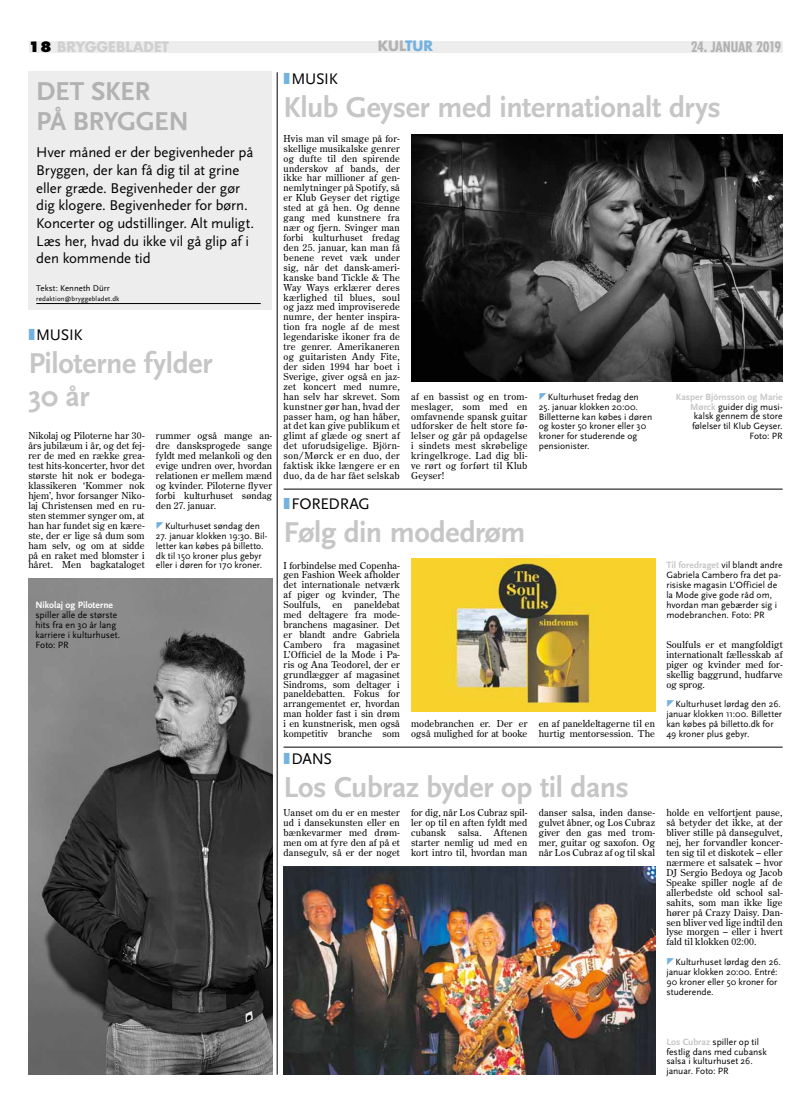
<style>
.page{position:relative;width:811px;height:1120px;background:#fff}
.page>*{position:absolute;margin:0;border:0;box-sizing:border-box;transform-origin:0 0}
.t1{font:700 30px/33px "Scala Sans";letter-spacing:-.01em;color:#c6c6c6}
.t2{font:700 27.1px/29.8px "Scala Sans";letter-spacing:-.01em;color:#b3b2b2}
.t3{font:16px "Scala Sans";letter-spacing:-.02em;color:#000}
.t4{font:14.7px/17.7px "Scala Sans";letter-spacing:-.005em;color:#000}
.t5{font:700 14px "Futura";letter-spacing:-.005em;color:#d0d0d0}
.t6{font:700 condensed 14px "Futura";letter-spacing:-.02em;color:#b3b2b2}
.t7{font:700 14px "Futura";color:#b3b2b2}
.t8{font:9.5px/9.9px "Century Old Style Std";letter-spacing:.015em;color:#000;text-align:justify}
.t9{font:9.5px/9.9px "Scala Sans";color:#000}
.t10{font:700 9.5px "Scala Sans";color:#fff}
.t11{font:8.7px "Scala Sans";letter-spacing:.01em;color:#000}
.t12{font:7px "Scala Sans";letter-spacing:.015em;color:#000}
.s1{font-weight:800;color:#000}
.s2{color:#73b2e0}
.s3{font-weight:700;color:#c6c6c6}
</style>
<div class="page">
<div style="left:29px;top:41px;width:753px;height:11px;background:#ededed"></div>
<div style="left:28px;top:71px;width:244px;height:238px;background:#ededed"></div>
<hr style="left:36px;top:303px;width:225px;height:1px;background:#000">
<img style="left:28px;top:578px;width:244px;height:496px">
<img style="left:411px;top:558px;width:244px;height:153px">
<img style="left:411px;top:134px;width:371px;height:248px">
<hr style="left:283px;top:489px;width:499px;height:1px;background:#000">
<img style="left:283px;top:866px;width:372px;height:208px">
<hr style="left:283px;top:747px;width:499px;height:1px;background:#000">
<hr style="left:277px;top:72px;width:1px;height:1002px;background:#000">
<h3 class="t5" style="left:28px;top:38px;width:142px"><span class="s1">18</span> BRYGGEBLADET</h3>
<h3 class="t7" style="left:378px;top:37px;width:57px">KUL<span class="s2">TUR</span></h3>
<h3 class="t6" style="left:691px;top:38px;width:92px">24. JANUAR 2019</h3>
<h2 class="t2" style="left:36px;top:77px;width:148px">Det sker<br>på Bryggen</h2>
<h3 class="t4" style="left:36px;top:144px;width:219px">Hver måned er der begivenheder på<br>Bryggen, der kan få dig til at grine eller græde. Begivenheder der gør dig klogere. Begivenheder for børn.<br>Koncerter og udstillinger. Alt muligt.<br>Læs her, hvad du ikke vil gå glip af i den kommende tid</h3>
<p class="t11" style="left:36px;top:283px;width:75px">Tekst: Kenneth Dürr</p>
<p class="t12" style="left:36px;top:294px;width:85px">redaktion@bryggebladet.dk</p>
<h3 class="t3" style="left:283px;top:70px;width:31px"><span class="s2">❚</span>Musik</h3>
<h1 class="t1" style="left:283px;top:92px;width:439px">Klub Geyser med internationalt drys</h1>
<p class="t8" style="left:283px;top:133px;width:118px">Hvis man vil smage på for&shy;skellige musikalske genrer og dufte til den spirende underskov af bands, der ikke har millioner af gen&shy;nemlytninger på Spotify, så er Klub Geyser det rigtige sted at gå hen. Og denne gang med kunstnere fra nær og fjern. Svinger man forbi kulturhuset fredag den 25. januar, kan man få benene revet væk under sig, når det dansk-ameri&shy;kanske band Tickle &amp; The Way Ways erklærer deres kærlighed til blues, soul og jazz med improviserede numre, der henter inspira&shy;tion fra nogle af de mest legendariske ikoner fra de tre genrer. Amerikaneren og guitaristen Andy Fite, der siden 1994 har boet i Sverige, giver også en jaz&shy;zet koncert med numre, han selv har skrevet. Som kunstner gør han, hvad der passer ham, og han håber, at det kan give publikum et glimt af glæde og snert af det uforudsigelige. Björn&shy;son/Mørck er en duo, der faktisk ikke længere er en duo, da de har fået selskab</p>
<h3 class="t3" style="left:28px;top:326px;width:31px"><span class="s2">❚</span>Musik</h3>
<h1 class="t1" style="left:28px;top:347px;width:186px">Piloterne fylder<br>30 år</h1>
<p class="t8" style="left:411px;top:391px;width:118px">af en bassist og en trom&shy;meslager, som med en omfavnende spansk guitar udforsker de helt store fø&shy;lelser og går på opdagelse i sindets mest skrøbelige kringelkroge. Lad dig bli&shy;ve rørt og forført til Klub Geyser!</p>
<p class="t9" style="left:548px;top:392px;width:92px">Kulturhuset fredag den</p>
<p class="t9" style="left:539px;top:402px;width:115px">25. januar klokken 20:00.<br>Billetterne kan købes i døren og koster 50 kroner eller 30 kroner for studerende og pensionister.</p>
<p class="t9" style="left:676px;top:392px;width:108px;text-align:right"><span class="s3">Kasper Björnsson og Marie<br>Mørck</span> guider dig musi&shy;kalsk gennem de store følelser til Klub Geyser.<br>Foto: PR</p>
<p class="t8" style="left:28px;top:431px;width:118px">Nikolaj og Piloterne har 30- års jubilæum i år, og det fej&shy;rer de med en række grea&shy;test hits-koncerter, hvor det største hit nok er bodega&shy;klassikeren ‘Kommer nok hjem’, hvor forsanger Niko&shy;laj Christensen med en ru&shy;sten stemmer synger om, at han har fundet sig en kære&shy;ste, der er lige så dum som ham selv, og om at sidde på en raket med blomster i håret. Men bagkataloget</p>
<p class="t8" style="left:156px;top:431px;width:118px">rummer også mange an&shy;dre dansksprogede sange fyldt med melankoli og den evige undren over, hvordan relationen er mellem mænd og kvinder. Piloterne flyver forbi kulturhuset søndag den 27. januar.</p>
<h3 class="t3" style="left:283px;top:495px;width:88px"><span class="s2">❚</span>FOREDRAG</h3>
<h1 class="t1" style="left:283px;top:516px;width:243px">Følg din modedrøm</h1>
<p class="t9" style="left:165px;top:521px;width:96px">Kulturhuset søndag den</p>
<p class="t9" style="left:156px;top:531px;width:113px">27. januar klokken 19:30. Bil&shy;letter kan købes på billetto. dk til 150 kroner plus gebyr eller i døren for 170 kroner.</p>
<p class="t8" style="left:283px;top:560px;width:118px">I forbindelse med Copenha&shy;gen Fashion Week afholder det internationale netværk af piger og kvinder, The Soulfuls, en paneldebat med deltagere fra mode&shy;branchens magasiner. Det er blandt andre Gabriela Cambero fra magasinet L’Officiel de la Mode i Pa&shy;ris og Ana Teodorel, der er grundlægger af magasinet Sindroms, som deltager i paneldebatten. Fokus for arrangementet er, hvordan man holder fast i sin drøm i en kunstnerisk, men også kompetitiv branche som</p>
<p class="t9" style="left:666px;top:560px;width:118px"><span class="s3">Til foredraget</span> vil blandt andre<br>Gabriela Cambero fra det pa&shy;risiske magasin L’Officiel de la Mode give gode råd om, hvordan man gebærder sig i modebranchen. Foto: PR</p>
<p class="t10" style="left:35px;top:600px;width:79px">Nikolaj og Piloterne</p>
<p class="t9" style="left:35px;top:610px;width:86px">spiller alle de største hits fra en 30 år lang karriere i kulturhuset.<br>Foto: PR</p>
<p class="t8" style="left:666px;top:639px;width:118px">Soulfuls er et mangfoldigt internationalt fællesskab af piger og kvinder med for&shy;skellig baggrund, hudfarve og sprog.</p>
<p class="t9" style="left:666px;top:699px;width:117px;text-indent:9px">Kulturhuset lørdag den 26. januar klokken 11:00. Billetter kan købes på billetto.dk for<br>49 kroner plus gebyr.</p>
<p class="t8" style="left:411px;top:718px;width:118px">modebranchen er. Der er også mulighed for at booke</p>
<p class="t8" style="left:539px;top:718px;width:118px">en af paneldeltagerne til en hurtig mentorsession. The</p>
<h3 class="t3" style="left:283px;top:750px;width:50px"><span class="s2">❚</span>DANS</h3>
<h1 class="t1" style="left:283px;top:771px;width:347px">Los Cubraz byder op til dans</h1>
<p class="t8" style="left:283px;top:808px;width:118px">Uanset om du er en mester ud i dansekunsten eller en bænkevarmer med drøm&shy;men om at fyre den af på et dansegulv, så er der noget</p>
<p class="t8" style="left:411px;top:808px;width:118px">for dig, når Los Cubraz spil&shy;ler op til en aften fyldt med cubansk</p>
<p class="t8" style="left:458px;top:827px;width:25px">salsa.</p>
<p class="t8" style="left:411px;top:827px;width:118px;text-indent:83px">Aftenen starter nemlig ud med en kort intro til, hvordan man</p>
<p class="t8" style="left:539px;top:808px;width:118px">danser salsa, inden danse&shy;gulvet åbner, og Los Cubraz giver den gas med trom&shy;mer, guitar og saxofon. Og når Los Cubraz af og til skal</p>
<p class="t8" style="left:666px;top:808px;width:118px">holde en velfortjent pause, så betyder det ikke, at der bliver stille på dansegulvet, nej, her forvandler koncer&shy;ten sig til et diskotek – eller nærmere et salsatek – hvor DJ Sergio Bedoya og Jacob Speake spiller nogle af de allerbedste old school sal&shy;sahits, som man ikke lige hører på Crazy Daisy. Dan&shy;sen bliver ved lige indtil den lyse morgen – eller i hvert fald til klokken 02:00.</p>
<p class="t9" style="left:666px;top:957px;width:116px;text-indent:9px">Kulturhuset lørdag den 26. januar klokken 20:00. Entré:<br>90 kroner eller 50 kroner for studerende.</p>
<p class="t9" style="left:666px;top:1036px;width:102px"><span class="s3">Los Cubraz</span> spiller op til festlig dans med cubansk salsa i kulturhuset 26. januar. Foto: PR</p>
</div>
